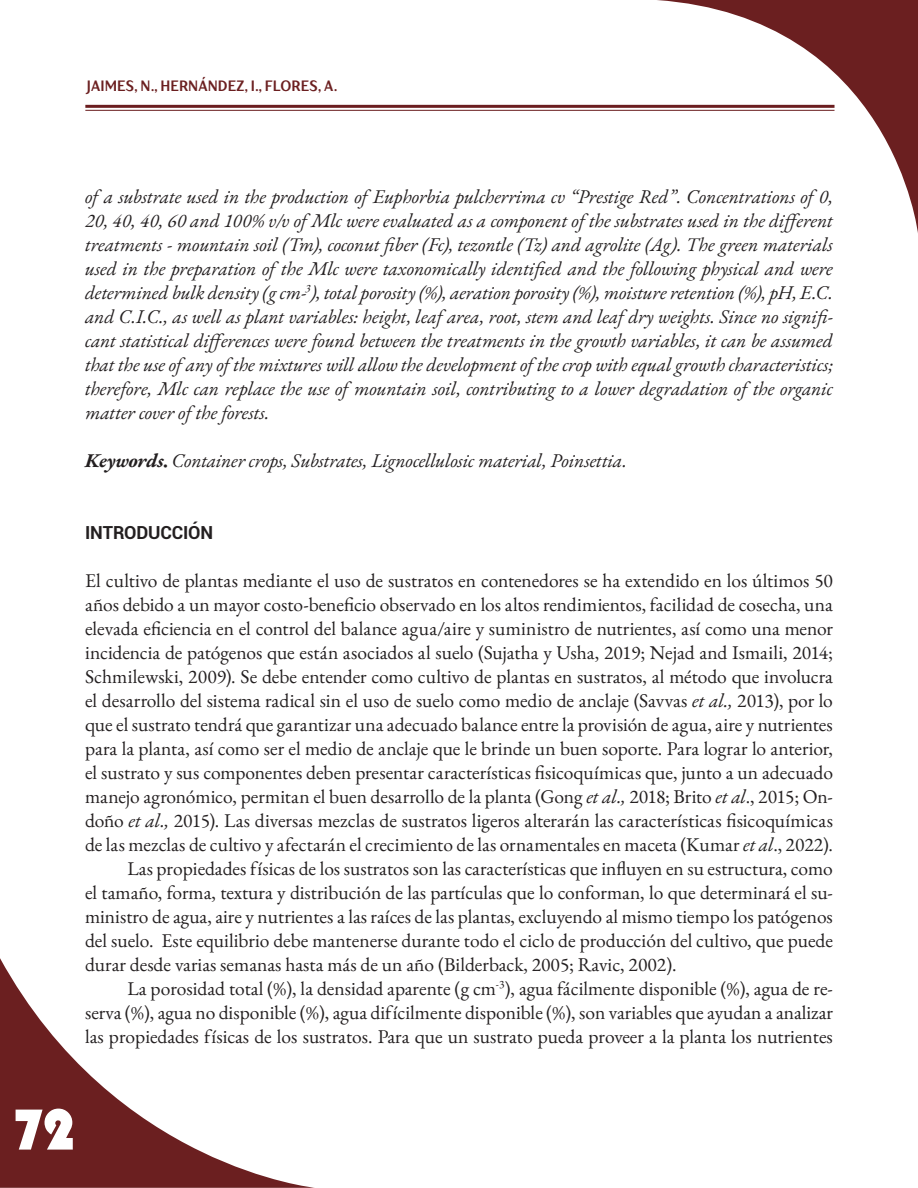
<style>
.page{position:relative;width:918px;height:1188px;background:#fff}
.page>*{position:absolute;margin:0;border:0;box-sizing:border-box;transform-origin:0 0}
.t1{font:60px "Bauhaus 93";color:#fff}
.primer_párrafo{font:19.5px/24px "EB Garamond";color:#231f20;text-align:justify}
._1er_párrafo_resúmen{font:italic 19.5px/24px "EB Garamond";letter-spacing:-.01em;color:#231f20;text-align:justify}
.cuerpo_de_texto{font:19.5px/24px "EB Garamond";color:#231f20;text-align:justify}
.subtitulo{font:700 18px "Roboto";letter-spacing:-.005em;color:#231f20}
.t2{font:700 15px "TT Drugs Trl Cnd";letter-spacing:.005em;color:#6b1f20}
.s1{font-weight:700}
.s2{font-weight:700;font-style:normal}
.s3{font-style:italic}
.s4{color:#222}
.s5{font-style:italic;color:#222}
</style>
<div class="page">
<svg style="left:0;top:958px;width:315px;height:230px"></svg>
<svg style="left:656px;top:0;width:262px;height:233px"></svg>
<hr style="left:85px;top:105px;width:750px;height:3px;background:#6b1d1f">
<hr style="left:85px;top:110px;width:750px;height:1px;background:#6b1d1f">
<p class="t2" style="left:87px;top:76px;width:252px">JAIMES, N., HERNÁNDEZ, I., FLORES, A.</p>
<p class="_1er_párrafo_resúmen" style="left:85px;top:184px;width:749px">of a substrate used in the production of Euphorbia pulcherrima cv “Prestige Red”. Concentrations of 0, 20, 40, 40, 60 and 100% v/v of Mlc were evaluated as a component of the substrates used in the different treatments - mountain soil (Tm), coconut fiber (Fc), tezontle (Tz) and agrolite (Ag). The green materials used in the preparation of the Mlc were taxonomically identified and the following physical and were determined bulk density (g cm-<sup>3</sup>), total porosity (%), aeration porosity (%), moisture retention (%), pH, E.C. and C.I.C., as well as plant variables: height, leaf area, root, stem and leaf dry weights. Since no signifi&shy;cant statistical differences were found between the treatments in the growth variables, it can be assumed that the use of any of the mixtures will allow the development of the crop with equal growth characteristics; therefore, Mlc can replace the use of mountain soil, contributing to a lower degradation of the organic matter cover of the forests.</p>
<p class="_1er_párrafo_resúmen" style="left:85px;top:448px;width:543px"><span class="s1">Keywords</span><span class="s2">.</span> Container crops, Substrates, Lignocellulosic material, Poinsettia.</p>
<p class="subtitulo" style="left:85px;top:519px;width:130px">INTRODUCCIÓN</p>
<p class="primer_párrafo" style="left:85px;top:568px;width:749px">El cultivo de plantas mediante el uso de sustratos en contenedores se ha extendido en los últimos 50 años debido a un mayor costo-beneficio observado en los altos rendimientos, facilidad de cosecha, una elevada eficiencia en el control del balance agua/aire y suministro de nutrientes, así como una menor incidencia de patógenos que están asociados al suelo (Sujatha y Usha, 2019; Nejad and Ismaili, 2014; Schmilewski, 2009). Se debe entender como cultivo de plantas en sustratos, al método que involucra el desarrollo del sistema radical sin el uso de suelo como medio de anclaje (Savvas <span class="s3">et al.,</span> 2013), por lo que el sustrato tendrá que garantizar una adecuado balance entre la provisión de agua, aire y nutrientes para la planta, así como ser el medio de anclaje que le brinde un buen soporte. Para lograr lo anterior, el sustrato y sus componentes deben presentar características fisicoquímicas que, junto a un adecuado manejo agronómico, permitan el buen desarrollo de la planta (Gong <span class="s3">et al.,</span> 2018; Brito <span class="s3">et al</span>., 2015; On&shy;doño <span class="s3">et al.,</span> 2015). Las diversas mezclas de sustratos ligeros alterarán las características fisicoquímicas de las mezclas de cultivo y afectarán el crecimiento de las ornamentales en maceta (<span class="s4">Kumar</span> <span class="s5">et al</span><span class="s4">., 2022).</span></p>
<p class="cuerpo_de_texto" style="left:85px;top:856px;width:749px;text-indent:43px">Las propiedades físicas de los sustratos son las características que influyen en su estructura, como el tamaño, forma, textura y distribución de las partículas que lo conforman, lo que determinará el su&shy;ministro de agua, aire y nutrientes a las raíces de las plantas, excluyendo al mismo tiempo los patógenos del suelo. Este equilibrio debe mantenerse durante todo el ciclo de producción del cultivo, que puede durar desde varias semanas hasta más de un año (Bilderback, 2005; Ravic, 2002).</p>
<p class="cuerpo_de_texto" style="left:85px;top:976px;width:749px;text-indent:43px">La porosidad total (%), la densidad aparente (g cm<sup>-3</sup>), agua fácilmente disponible (%), agua de re&shy;serva (%), agua no disponible (%), agua difícilmente disponible (%), son variables que ayudan a analizar las propiedades físicas de los sustratos. Para que un sustrato pueda proveer a la planta los nutrientes</p>
<h1 class="t1" style="left:12px;top:1096px;width:65px">72</h1>
</div>
